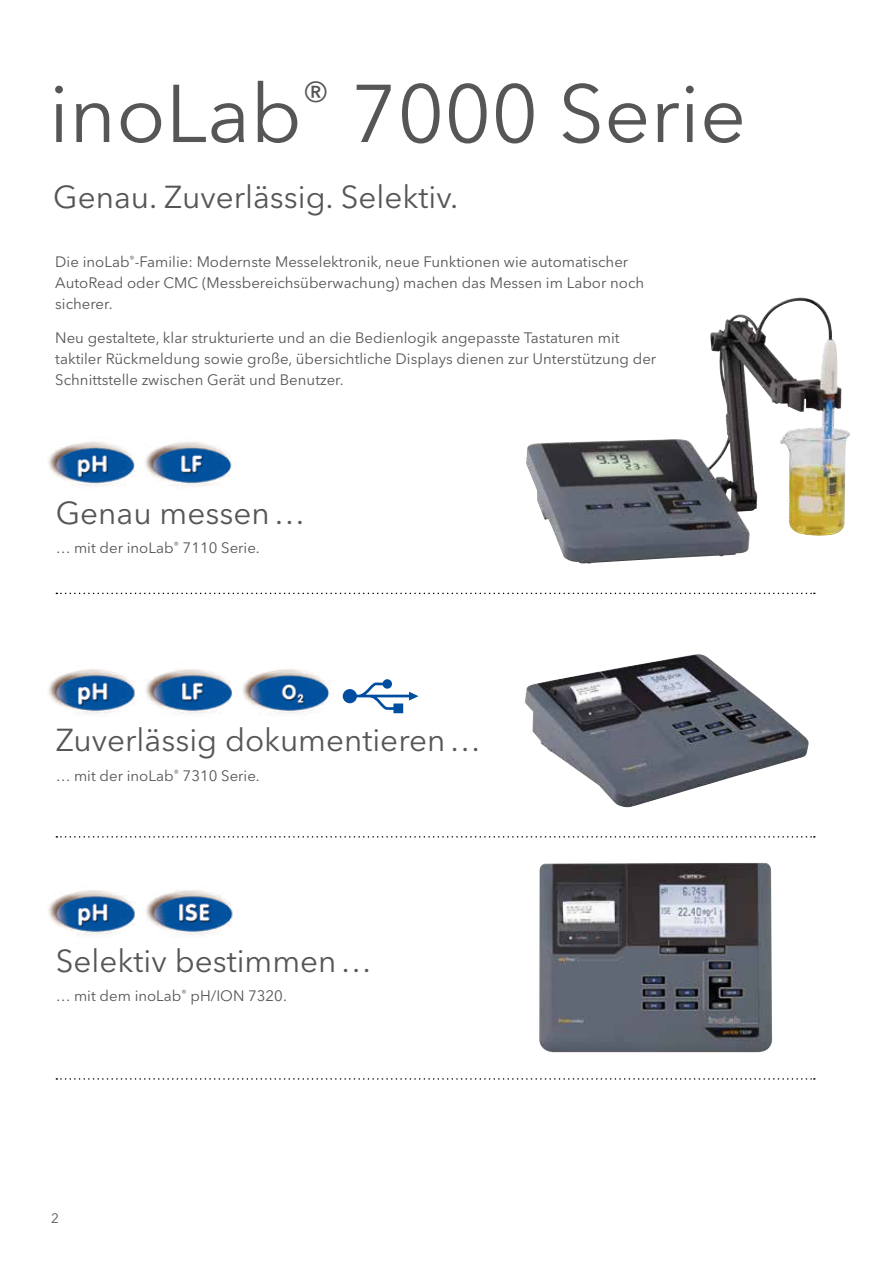
<style>
.page{position:relative;width:893px;height:1263px;background:#fff}
.page>*{position:absolute;margin:0;border:0;box-sizing:border-box;transform-origin:0 0}
.t1{font:81px "Avenir Next LT Pro";color:#575656}
.t2{font:31.5px "Avenir Next LT Pro";color:#575656}
.t3{font:15px/21px "Avenir Next LT Pro";color:#575656}
.t4{font:13.5px "Avenir Next LT Pro";color:#575656}
</style>
<div class="page">
<img style="left:526px;top:308px;width:324px;height:256px">
<img style="left:525px;top:654px;width:284px;height:153px">
<svg style="left:56px;top:593px;width:759px;height:1px"></svg>
<svg style="left:56px;top:836px;width:759px;height:2px"></svg>
<svg style="left:56px;top:1078px;width:759px;height:2px"></svg>
<svg style="left:353px;top:679px;width:66px;height:34px"></svg>
<img style="left:539px;top:863px;width:233px;height:189px">
<img style="left:48px;top:441px;width:184px;height:46px">
<img style="left:48px;top:890px;width:185px;height:45px">
<img style="left:48px;top:669px;width:305px;height:45px">
<h1 class="t1" style="left:49px;top:65px;width:699px">inoLab<sup>®</sup> 7000 Serie</h1>
<h2 class="t2" style="left:53px;top:178px;width:407px">Genau. Zuverlässig. Selektiv.</h2>
<p class="t3" style="left:55px;top:251px;width:591px">Die inoLab<sup>®</sup>-Familie: Modernste Messelektronik, neue Funktionen wie automatischer<br>AutoRead oder CMC (Messbereichsüberwachung) machen das Messen im Labor noch sicherer.</p>
<p class="t3" style="left:55px;top:328px;width:603px">Neu gestaltete, klar strukturierte und an die Bedienlogik angepasste Tastaturen mit taktiler Rückmeldung sowie große, übersichtliche Displays dienen zur Unterstützung der<br>Schnittstelle zwischen Gerät und Benutzer.</p>
<h2 class="t2" style="left:56px;top:494px;width:251px">Genau messen…</h2>
<p class="t3" style="left:56px;top:538px;width:206px">… mit der inoLab<sup>®</sup> 7110 Serie.</p>
<h2 class="t2" style="left:56px;top:721px;width:427px">Zuverlässig dokumentieren…</h2>
<p class="t3" style="left:56px;top:765px;width:206px">… mit der inoLab<sup>®</sup> 7310 Serie.</p>
<h2 class="t2" style="left:56px;top:942px;width:318px">Selektiv bestimmen…</h2>
<p class="t3" style="left:56px;top:985px;width:233px">… mit dem inoLab<sup>®</sup> pH/ION 7320.</p>
<p class="t4" style="left:51px;top:1210px;width:9px">2</p>
</div>
